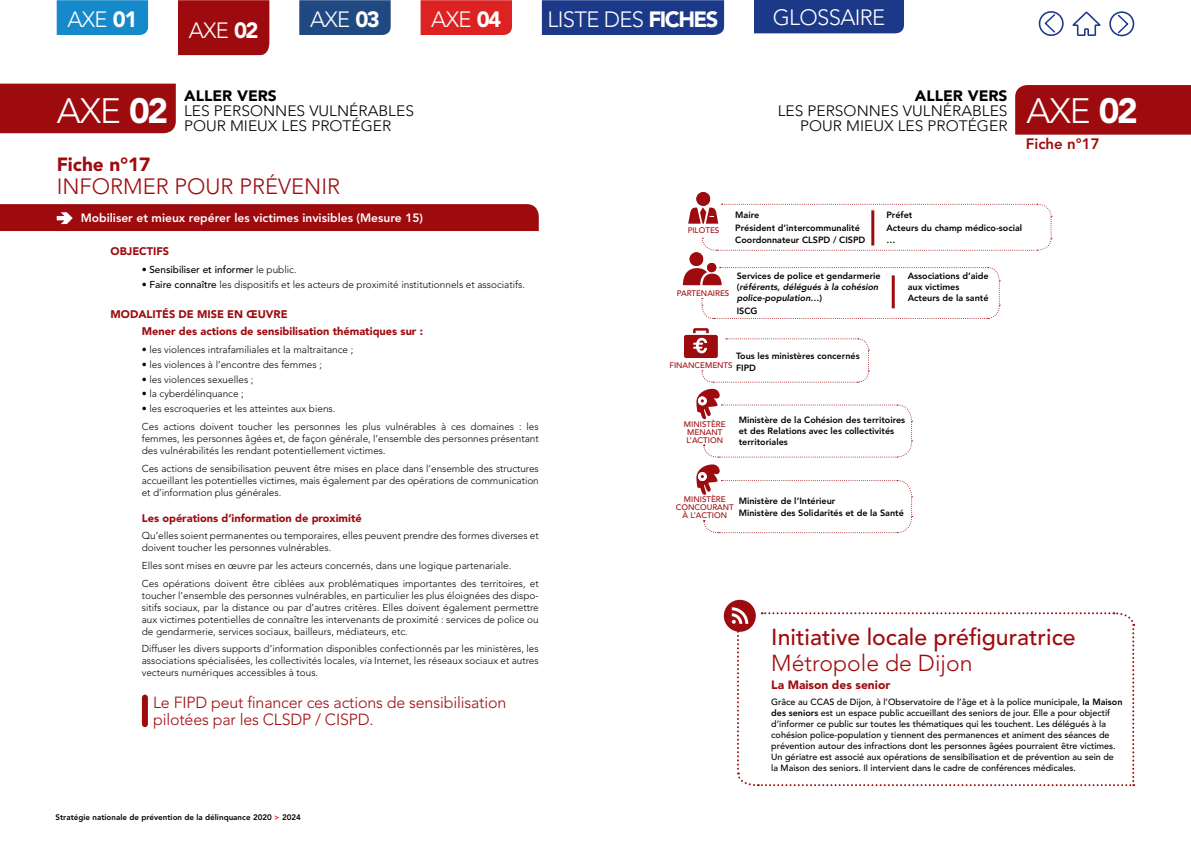
<style>
.page{position:relative;width:1191px;height:842px;background:#fff}
.page>*{position:absolute;margin:0;border:0;box-sizing:border-box;transform-origin:0 0}
.t1{font:300 35px "Avenir";letter-spacing:-.03em;color:#fff}
.t2{font:500 23px "Avenir";color:#9e0b0f}
.t3{font:300 23px "Avenir";color:#9e0b0f}
.t4{font:300 22px "Avenir";letter-spacing:-.03em;color:#fff}
.t5{font:300 22px "Avenir";color:#9e0b0f}
.t6{font:900 19px "Avenir";color:#9e0b0f}
.t7{font:300 16px/17px "Avenir";letter-spacing:-.01em;color:#9e0b0f}
.t8{font:300 15px/15px "Avenir";color:#000;text-align:right;scale:1.04 1}
.t9{font:900 15px "Avenir";color:#000;scale:1.04 1}
.t10{font:800 15px "Avenir";color:#9e0b0f}
.t11{font:800 12px "Avenir";color:#fff}
.t12{font:900 12px "Avenir";color:#9e0b0f}
.t13{font:900 11px/17.7px "Avenir";color:#9e0b0f}
.t14{font:300 10px/12px "Avenir";color:#000}
.t15{font:500 10px "Avenir";color:#000}
.t16{font:500 9px/11px "Avenir";color:#000}
.t17{font:800 9px/12.4px "Avenir";color:#000}
.t18{font:italic 800 9px "Avenir";color:#000}
.t19{font:500 8px/8px "Avenir";color:#9e0b0f;text-align:center}
.t20{font:800 8px "Avenir";color:#000}
.s1{font-weight:900}
.s2{font-weight:300}
.s3{font-weight:500}
.s4{font-style:italic}
.s5{color:#dd2321}
.s6{font-style:normal}
.s7{font-weight:800}
</style>
<div class="page">
<div style="left:1015px;top:85px;width:176px;height:50px;background:#9e0b0f"></div>
<div style="left:0;top:84px;width:176px;height:49px;background:#9e0b0f"></div>
<div style="left:696px;top:192px;width:14px;height:14px;background:#9e0b0f;border-radius:7px"></div>
<svg style="left:688px;top:203px;width:364px;height:48px"></svg>
<svg style="left:696px;top:464px;width:216px;height:70px"></svg>
<svg style="left:696px;top:389px;width:216px;height:69px"></svg>
<svg style="left:684px;top:328px;width:185px;height:55px"></svg>
<div style="left:142px;top:697px;width:6px;height:27px;background:#9e0b0f"></div>
<svg style="left:724px;top:600px;width:410px;height:187px"></svg>
<div style="left:0;top:204px;width:539px;height:27px;background:#9e0b0f"></div>
<div style="left:689px;top:252px;width:14px;height:14px;background:#9e0b0f;border-radius:7px"></div>
<svg style="left:683px;top:263px;width:317px;height:56px"></svg>
<div style="left:1038px;top:11px;width:25px;height:25px;border:2px solid #1b3889;border-radius:50%"></div>
<svg style="left:1043px;top:13px;width:13px;height:21px"></svg>
<svg style="left:1072px;top:12px;width:28px;height:24px"></svg>
<div style="left:1109px;top:11px;width:25px;height:25px;border:2px solid #1b3889;border-radius:50%"></div>
<svg style="left:1116px;top:13px;width:13px;height:22px"></svg>
<div style="left:57px;top:0;width:91px;height:35px;background:#1689ca"></div>
<div style="left:178px;top:0;width:91px;height:55px;background:#9e0b0f"></div>
<div style="left:299px;top:0;width:92px;height:35px;background:#204982"></div>
<div style="left:420px;top:0;width:92px;height:35px;background:#dd2321"></div>
<div style="left:542px;top:0;width:182px;height:35px;background:#1b3889"></div>
<div style="left:754px;top:0;width:150px;height:33px;background:#1b3889"></div>
<h3 class="t4" style="left:67px;top:6px;width:71px">Axe <span class="s1">01</span></h3>
<h3 class="t4" style="left:189px;top:17px;width:71px">Axe <span class="s1">02</span></h3>
<h3 class="t4" style="left:310px;top:6px;width:71px">Axe <span class="s1">03</span></h3>
<h3 class="t4" style="left:431px;top:6px;width:71px">Axe <span class="s1">04</span></h3>
<h3 class="t4" style="left:547px;top:6px;width:173px">LI STE DE S <span class="s1">FICHES</span></h3>
<h3 class="t4" style="left:772px;top:5px;width:114px">glossaire</h3>
<h1 class="t1" style="left:57px;top:91px;width:113px">Axe <span class="s1">02</span></h1>
<h3 class="t9" style="left:184px;top:86px;width:91px">Aller vers</h3>
<h3 class="t8" style="left:184px;top:103px;width:223px">les personnes vulnérables</h3>
<h3 class="t8" style="left:184px;top:118px;width:201px">pour mieux les protéger</h3>
<h3 class="t6" style="left:57px;top:153px;width:95px">Fiche n°17</h3>
<h3 class="t5" style="left:57px;top:174px;width:285px">I nformer pour prévenir</h3>
<h3 class="t9" style="left:914px;top:86px;width:91px">Aller vers</h3>
<h3 class="t8" style="left:777px;top:103px;width:223px">les personnes vulnérables pour mieux les protéger</h3>
<h1 class="t1" style="left:1026px;top:91px;width:113px">Axe <span class="s1">02</span></h1>
<h3 class="t10" style="left:1025px;top:135px;width:75px">Fiche n°17</h3>
<p class="t11" style="left:81px;top:211px;width:344px">Mobiliser et mieux repérer les victimes invisibles (Mesure 15)</p>
<p class="t13" style="left:111px;top:243px;width:8px">OBJE</p>
<p class="t13" style="left:139px;top:243px;width:31px">CTI FS</p>
<p class="t15" style="left:142px;top:264px;width:156px"><span class="s2">•</span> Sensibiliser et informer <span class="s2">le public.</span></p>
<p class="t14" style="left:142px;top:278px;width:385px">• <span class="s3">Faire connaître</span> les dispositifs et les acteurs de proximité institutionnels et associatifs.</p>
<p class="t13" style="left:111px;top:305px;width:9px">MODALITÉ</p>
<p class="t13" style="left:142px;top:305px;width:283px;text-indent:27px">S DE MISEEN ŒUVRE<br>Mener des actions de sensibilisation thématiques sur :</p>
<p class="t14" style="left:142px;top:343px;width:213px">• les violences intrafamiliales et la maltraitance ;</p>
<p class="t14" style="left:142px;top:358px;width:182px">• les violences à l’encontre des femmes ;</p>
<p class="t14" style="left:142px;top:373px;width:113px">• les violences sexuelles ;</p>
<p class="t14" style="left:142px;top:388px;width:104px">• la cyberdélinquance ;</p>
<p class="t14" style="left:142px;top:400px;width:398px;line-height:17.7px">• les escroqueries et les atteintes aux biens.<br>Ces actions doivent toucher les personnes les plus vulnérables à ces domaines : les</p>
<p class="t14" style="left:142px;top:432px;width:398px">femmes, les personnes âgées et, de façon générale, l’ensemble des personnes présentant des vulnérabilités les rendant potentiellement victimes.</p>
<p class="t14" style="left:142px;top:462px;width:398px;text-align:justify">Ces actions de sensibilisation peuvent être mises en place dans l’ensemble des structures accueillant les potentielles victimes, mais également par des opérations de communication et d’information plus générales.</p>
<p class="t13" style="left:142px;top:509px;width:221px">Les opérations d’information de proximité</p>
<p class="t14" style="left:142px;top:530px;width:398px">Qu’elles soient permanentes ou temporaires, elles peuvent prendre des formes diverses et doivent toucher les personnes vulnérables.</p>
<p class="t14" style="left:142px;top:557px;width:398px;line-height:17.7px">Elles sont mises en œuvre par les acteurs concernés, dans une logique partenariale.<br>Ces opérations doivent être ciblées aux problématiques importantes des territoires, et</p>
<p class="t14" style="left:142px;top:589px;width:398px;text-align:justify">toucher l’ensemble des personnes vulnérables, en particulier les plus éloignées des dispo&shy;sitifs sociaux, par la distance ou par d’autres critères. Elles doivent également permettre aux victimes potentielles de connaître les intervenants de proximité : services de police ou de gendarmerie, services sociaux, bailleurs, médiateurs, etc.</p>
<p class="t14" style="left:142px;top:643px;width:398px;text-align:justify">Diffuser les divers supports d’information disponibles confectionnés par les ministères, les associations spécialisées, les collectivités locales, <span class="s4">via</span> I nternet, les réseaux sociaux et autres vecteurs numériques accessibles à tous.</p>
<h3 class="t7" style="left:153px;top:694px;width:38px">Le FIPD</h3>
<h3 class="t7" style="left:153px;top:694px;width:355px;text-indent:58px">peut financer ces actions de sensibilisation pilotées par les CLSDP / CISPD.</h3>
<p class="t20" style="left:56px;top:812px;width:247px">Stratégie nationale de prévention de la délinquance 2020 <span class="s5">&gt;</span> 2024</p>
<p class="t19" style="left:687px;top:227px;width:33px">PILOTES</p>
<p class="t17" style="left:735px;top:209px;width:26px">Maire</p>
<p class="t17" style="left:886px;top:209px;width:28px">P réfet</p>
<p class="t17" style="left:735px;top:221px;width:143px">Président d’intercommunalité A</p>
<p class="t17" style="left:893px;top:221px;width:131px">cteurs du champ médico-social</p>
<p class="t17" style="left:735px;top:234px;width:73px">Coordonnateur CLSPD</p>
<p class="t17" style="left:833px;top:234px;width:12px">/ CISPD</p>
<p class="t17" style="left:886px;top:234px;width:10px">…</p>
<p class="t17" style="left:736px;top:270px;width:162px">Services de police et gendarmerie A</p>
<p class="t17" style="left:914px;top:270px;width:76px">ssociations d’aide</p>
<p class="t18" style="left:736px;top:282px;width:143px"><span class="s6">(</span>référents, délégués à la cohésion</p>
<p class="t17" style="left:907px;top:281px;width:53px">aux victimes</p>
<p class="t18" style="left:736px;top:293px;width:87px">police-population…<span class="s6">)</span></p>
<p class="t17" style="left:907px;top:292px;width:82px">Acteurs de la santé</p>
<p class="t17" style="left:736px;top:304px;width:6px">ISCG</p>
<p class="t19" style="left:677px;top:289px;width:54px">PARTENAIRES</p>
<p class="t19" style="left:669px;top:361px;width:65px">FINANCEMENTS</p>
<p class="t17" style="left:736px;top:349px;width:125px">Tous les ministères concernés<br>FIPD</p>
<p class="t19" style="left:684px;top:420px;width:43px">MINISTèRE<br>MENANT<br>L’ACTION</p>
<p class="t17" style="left:739px;top:415px;width:168px;line-height:11px">Ministère de la Cohésion des territoires et des Relations avec les collectivités territoriales</p>
<p class="t19" style="left:676px;top:496px;width:60px">MINISTÈRE<br>CONCOURANT à L’ACTION</p>
<p class="t17" style="left:739px;top:494px;width:167px">Ministère de l’Intérieur<br>Ministère des Solidarités et de la Santé</p>
<h2 class="t2" style="left:771px;top:623px;width:306px">Initiative locale préfiguratrice</h2>
<h2 class="t3" style="left:771px;top:649px;width:203px">Métropole de Dijon</h2>
<p class="t12" style="left:771px;top:677px;width:120px">La Maison des senior</p>
<p class="t16" style="left:771px;top:697px;width:353px">Grâce au CCAS de Dijon, à l’Observatoire de l’âge et à la police municipale, <span class="s7">la Maison des seniors</span> est un espace public accueillant des seniors de jour. Elle a pour objectif d’informer ce public sur toutes les thématiques qui les touchent. Les délégués à la cohésion police-population y tiennent des permanences et animent des séances de prévention autour des infractions dont les personnes âgées pourraient être victimes.<br>Un gériatre est associé aux opérations de sensibilisation et de prévention au sein de la Maison des seniors. Il intervient dans le cadre de conférences médicales.</p>
</div>
